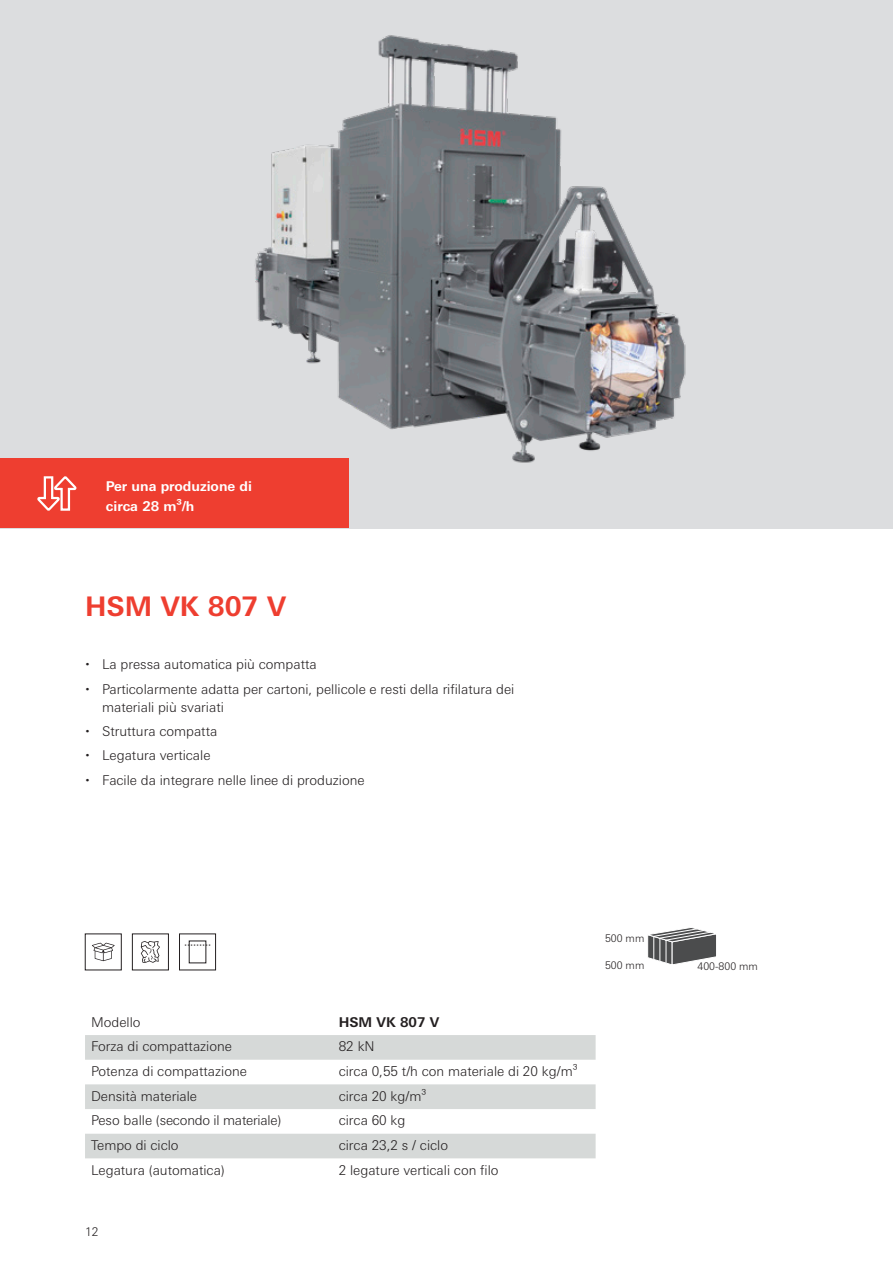
<style>
.page{position:relative;width:893px;height:1263px;background:#fff}
.page>*{position:absolute;margin:0;border:0;box-sizing:border-box;transform-origin:0 0}
.t1{font:700 27px "Univers Next W1 G";color:#ee3e30}
.t2{font:300 13.5px/24.5px "Univers Next W1 G";color:#231f20}
.t3{font:700 13.5px/19.2px "Univers Next W1 G";color:#fff}
.t4{font:700 13.5px "Univers Next W1 G";color:#231f20}
.t5{font:300 12px "Univers Next W1 G";color:#231f20}
.t6{font:300 10.5px "Univers Next W1 G";color:#231f20}
</style>
<div class="page">
<div style="left:0;top:0;width:893px;height:528px;background:#dcdddf"></div>
<div style="left:0;top:458px;width:349px;height:70px;background:#ee3e30"></div>
<img style="left:255px;top:35px;width:431px;height:428px">
<svg style="left:647px;top:927px;width:69px;height:38px"></svg>
<svg style="left:37px;top:476px;width:40px;height:35px"></svg>
<div style="left:179px;top:934px;width:37px;height:36px;border:1px solid #231f20"></div>
<svg style="left:185px;top:945px;width:25px;height:1px"></svg>
<div style="left:132px;top:934px;width:37px;height:36px;border:1px solid #231f20"></div>
<svg style="left:141px;top:941px;width:19px;height:22px"></svg>
<svg style="left:92px;top:943px;width:23px;height:18px"></svg>
<div style="left:85px;top:1035px;width:511px;height:25px;background:#d6d9d8"></div>
<div style="left:85px;top:1084px;width:511px;height:25px;background:#d6d9d8"></div>
<div style="left:85px;top:1134px;width:511px;height:24px;background:#d6d9d8"></div>
<p class="t3" style="left:106px;top:477px;width:148px">Per una produzione di circa 28 m³/h</p>
<h1 class="t1" style="left:85px;top:590px;width:203px">HSM VK 807 V</h1>
<p class="t2" style="left:102px;top:652px;width:414px">La pressa automatica più compatta<br>Particolarmente adatta per cartoni, pellicole e resti della rifilatura dei</p>
<p class="t2" style="left:102px;top:694px;width:264px">materiali più svariati<br>Struttura compatta<br>Legatura verticale<br>Facile da integrare nelle linee di produzione</p>
<p class="t2" style="left:91px;top:1009px;width:51px">Modello</p>
<p class="t4" style="left:339px;top:1014px;width:102px">HSM VK 807 V</p>
<p class="t2" style="left:91px;top:1034px;width:143px">Forza di compattazione</p>
<p class="t2" style="left:339px;top:1034px;width:37px">82 kN</p>
<p class="t2" style="left:91px;top:1059px;width:157px">Potenza di compattazione</p>
<p class="t2" style="left:339px;top:1059px;width:240px">circa 0,55 t/h con materiale di 20 kg/m³</p>
<p class="t2" style="left:91px;top:1083px;width:108px">Densità materiale</p>
<p class="t2" style="left:339px;top:1083px;width:89px">circa 20 kg/m³</p>
<p class="t2" style="left:91px;top:1108px;width:192px">Peso balle (secondo il materiale)</p>
<p class="t2" style="left:339px;top:1108px;width:68px">circa 60 kg</p>
<p class="t2" style="left:91px;top:1133px;width:89px">Tempo di ciclo</p>
<p class="t2" style="left:339px;top:1133px;width:111px">circa 23,2 s / ciclo</p>
<p class="t2" style="left:91px;top:1157px;width:135px">Legatura (automatica)</p>
<p class="t2" style="left:339px;top:1157px;width:161px">2 legature verticali con filo</p>
<p class="t5" style="left:85px;top:1225px;width:15px">12</p>
<p class="t6" style="left:605px;top:932px;width:41px">500 mm</p>
<p class="t6" style="left:605px;top:960px;width:41px">500 mm</p>
<p class="t6" style="left:697px;top:960px;width:62px">400-800 mm</p>
</div>
